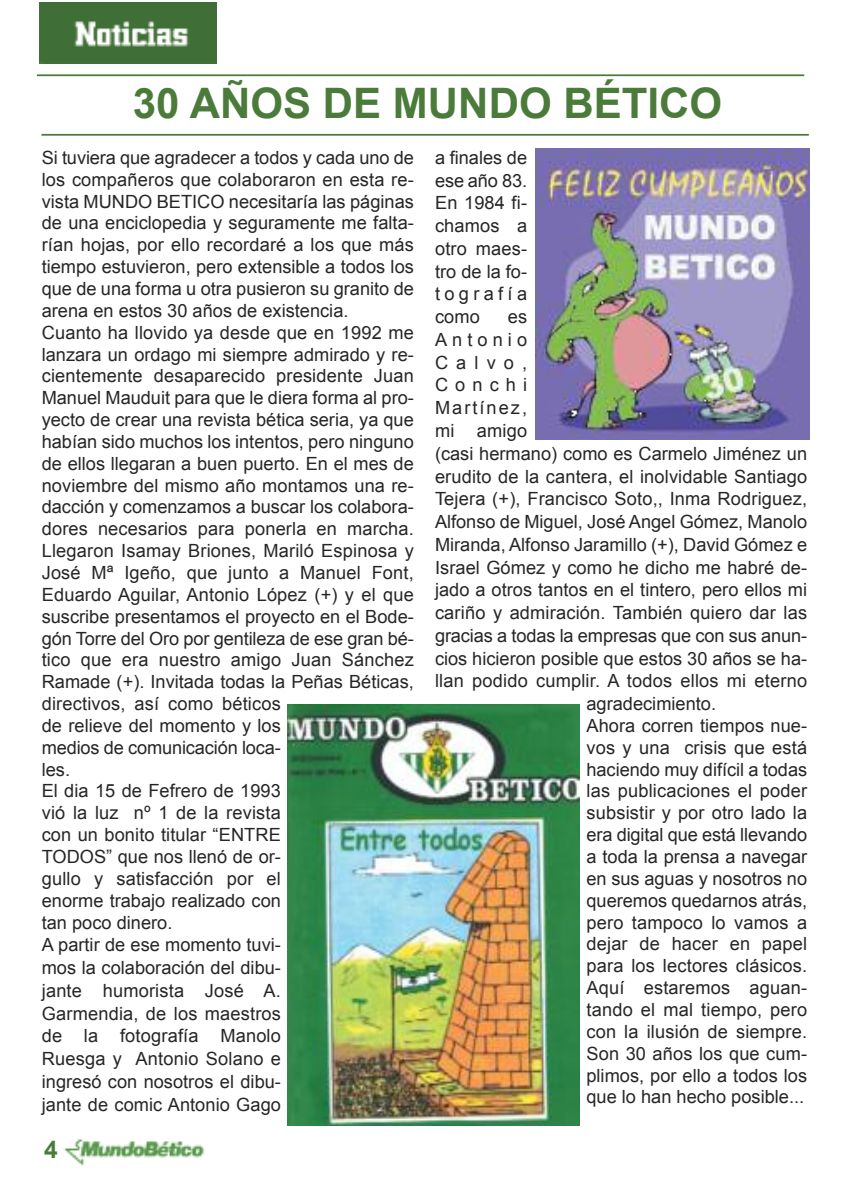
<style>
.page{position:relative;width:844px;height:1191px;background:#fff}
.page>*{position:absolute;margin:0;border:0;box-sizing:border-box;transform-origin:0 0}
.t1{font:700 42px "Arial";color:#4b7b3a}
.t2{font:700 24.5px "Arial";color:#4b7b3a}
.t3{font:18.2px/22.1px "Arial";color:#272627}
.t4{font:18.2px "Arial";letter-spacing:.11em;color:#272627}
.t5{font:18.2px "Arial";letter-spacing:.28em;color:#272627}
</style>
<div class="page">
<hr style="left:41px;top:134px;width:767px;height:2px;background:#4b7b3a">
<hr style="left:37px;top:74px;width:767px;height:2px;background:#4b7b3a">
<img style="left:40px;top:2px;width:177px;height:61px">
<img style="left:63px;top:1139px;width:142px;height:27px">
<img style="left:288px;top:704px;width:291px;height:421px">
<img style="left:535px;top:149px;width:273px;height:290px">
<h1 class="t1" style="left:133px;top:80px;width:590px">30 AÑOS DE MUNDO BÉTICO</h1>
<p class="t3" style="left:42px;top:146px;width:373px">Si tuviera que agradecer a todos y cada uno de los compañeros que colaboraron en esta re&shy;vista MUNDO BETICO necesitaría las páginas de una enciclopedia y seguramente me falta&shy;rían hojas, por ello recordaré a los que más tiempo estuvieron, pero extensible a todos los que de una forma u otra pusieron su granito de arena en estos 30 años de existencia.<br>Cuanto ha llovido ya desde que en 1992 me lanzara un ordago mi siempre admirado y re&shy;cientemente desaparecido presidente Juan Manuel Mauduit para que le diera forma al pro&shy;yecto de crear una revista bética seria, ya que habían sido muchos los intentos, pero ninguno de ellos llegaran a buen puerto. En el mes de noviembre del mismo año montamos una re&shy;dacción y comenzamos a buscar los colabora&shy;dores necesarios para ponerla en marcha.<br>Llegaron Isamay Briones, Mariló Espinosa y José Mª Igeño, que junto a Manuel Font, Eduardo Aguilar, Antonio López (+) y el que suscribe presentamos el proyecto en el Bode&shy;gón Torre del Oro por gentileza de ese gran bé&shy;tico que era nuestro amigo Juan Sánchez Ramade (+). Invitada todas la Peñas Béticas, directivos, así como béticos<br>de relieve del momento y los<br>medios de comunicación loca-<br>les.<br>El dia 15 de Fefrero de 1993<br>vió la luz nº 1 de la revista<br>con un bonito titular “ENTRE<br>TODOS” que nos llenó de or-<br>gullo y satisfacción por el<br>enorme trabajo realizado con<br>tan poco dinero.<br>A partir de ese momento tuvi-<br>mos la colaboración del dibu-<br>jante humorista José A.<br>Garmendia, de los maestros<br>de la fotografía Manolo<br>Ruesga y Antonio Solano e<br>ingresó con nosotros el dibu-<br>jante de comic Antonio Gago</p>
<p class="t3" style="left:435px;top:146px;width:94px;line-height:22.8px;text-align:justify">a finales de ese año 83.<br>En 1984 fi&shy;chamos a otro maes&shy;tro de la fo&shy;tografía como</p>
<p class="t3" style="left:507px;top:306px;width:21px">es</p>
<p class="t5" style="left:435px;top:329px;width:94px">Antonio</p>
<p class="t3" style="left:435px;top:351px;width:94px">Calvo,</p>
<p class="t3" style="left:435px;top:374px;width:94px">Conchi</p>
<p class="t4" style="left:435px;top:398px;width:94px">Martínez,</p>
<p class="t3" style="left:435px;top:419px;width:94px">mi amigo</p>
<p class="t3" style="left:435px;top:442px;width:373px">(casi hermano) como es Carmelo Jiménez un</p>
<p class="t3" style="left:435px;top:465px;width:373px">erudito de la cantera, el inolvidable Santiago</p>
<p class="t3" style="left:435px;top:488px;width:373px">Tejera (+), Francisco Soto,, Inma Rodriguez,</p>
<p class="t3" style="left:435px;top:510px;width:373px">Alfonso de Miguel, José Angel Gómez, Manolo</p>
<p class="t3" style="left:435px;top:533px;width:373px">Miranda, Alfonso Jaramillo (+), David Gómez e</p>
<p class="t3" style="left:435px;top:556px;width:373px">Israel Gómez y como he dicho me habré de-</p>
<p class="t3" style="left:435px;top:579px;width:373px">jado a otros tantos en el tintero, pero ellos mi</p>
<p class="t3" style="left:435px;top:601px;width:373px">cariño y admiración. También quiero dar las</p>
<p class="t3" style="left:435px;top:624px;width:373px">gracias a todas la empresas que con sus anun-</p>
<p class="t3" style="left:435px;top:647px;width:373px">cios hicieron posible que estos 30 años se ha-</p>
<p class="t3" style="left:435px;top:670px;width:373px">llan podido cumplir. A todos ellos mi eterno</p>
<p class="t3" style="left:586px;top:692px;width:131px">agradecimiento.</p>
<p class="t3" style="left:586px;top:714px;width:222px">Ahora corren tiempos nue-</p>
<p class="t3" style="left:586px;top:736px;width:222px">vos y una crisis que está</p>
<p class="t3" style="left:586px;top:758px;width:222px">haciendo muy difícil a todas</p>
<p class="t3" style="left:586px;top:780px;width:222px">las publicaciones el poder</p>
<p class="t3" style="left:586px;top:802px;width:222px">subsistir y por otro lado la</p>
<p class="t3" style="left:586px;top:824px;width:222px">era digital que está llevando</p>
<p class="t3" style="left:586px;top:845px;width:222px">a toda la prensa a navegar</p>
<p class="t3" style="left:586px;top:867px;width:222px">en sus aguas y nosotros no</p>
<p class="t3" style="left:586px;top:889px;width:222px">queremos quedarnos atrás,</p>
<p class="t3" style="left:586px;top:911px;width:222px">pero tampoco lo vamos a</p>
<p class="t3" style="left:586px;top:933px;width:222px">dejar de hacer en papel</p>
<p class="t3" style="left:586px;top:955px;width:222px">para los lectores clásicos.</p>
<p class="t3" style="left:586px;top:976px;width:222px">Aquí estaremos aguan-</p>
<p class="t3" style="left:586px;top:998px;width:222px">tando el mal tiempo, pero</p>
<p class="t3" style="left:586px;top:1020px;width:222px">con la ilusión de siempre.</p>
<p class="t3" style="left:586px;top:1042px;width:222px">Son 30 años los que cum-</p>
<p class="t3" style="left:586px;top:1064px;width:222px">plimos, por ello a todos los</p>
<p class="t3" style="left:586px;top:1086px;width:219px">que lo han hecho posible...</p>
<h2 class="t2" style="left:44px;top:1135px;width:15px">4</h2>
</div>
